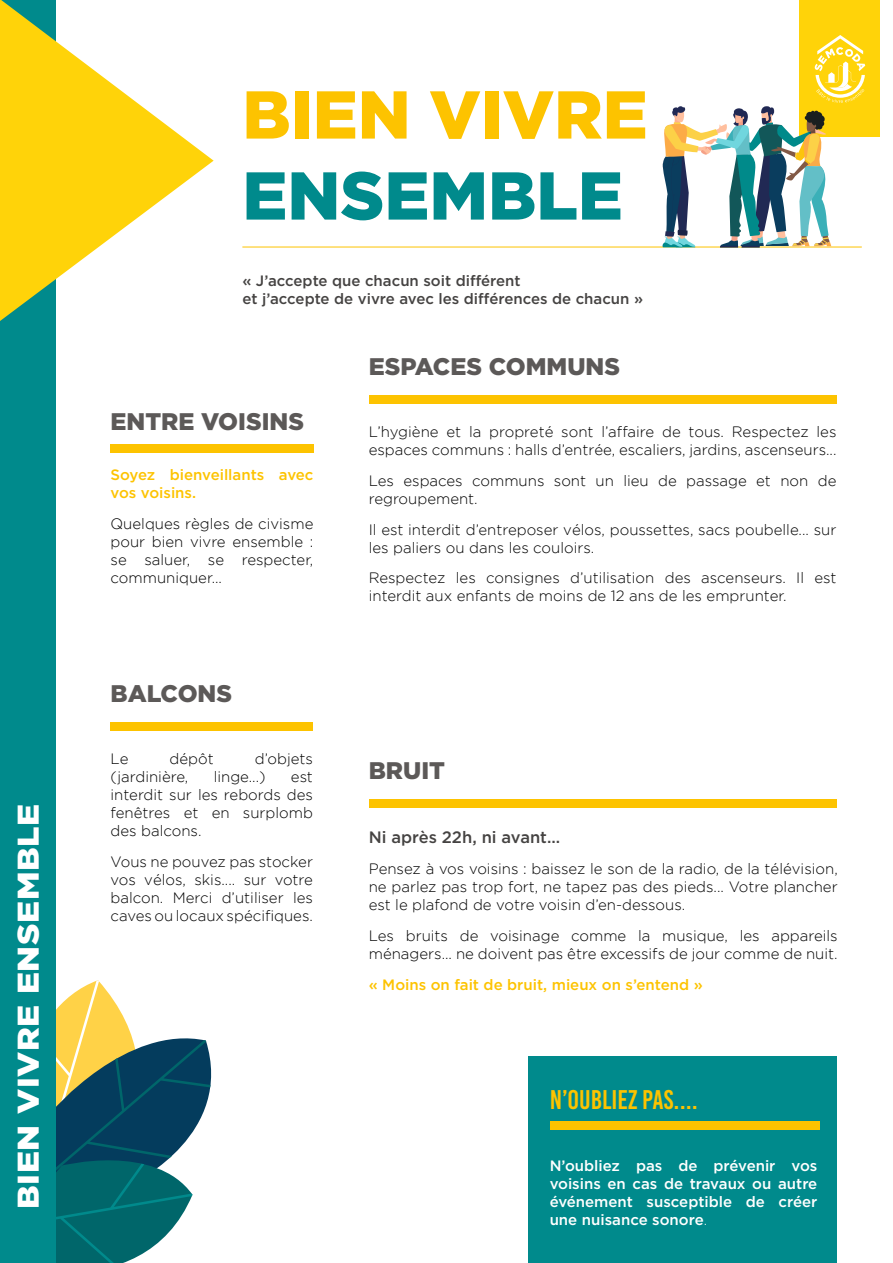
<style>
.page{position:relative;width:893px;height:1263px;background:#fff}
.page>*{position:absolute;margin:0;border:0;box-sizing:border-box;transform-origin:0 0}
.t1{font:900 67.5px "Gotham";color:#fdc300}
.t2{font:900 67.5px "Gotham";color:#008a8c}
.t3{font:900 30px "Gotham";letter-spacing:.02em;color:#fff;scale:1.1 1}
.t4{font:27px "Bebas Kai";color:#fdc300}
.t5{font:900 24px "Gotham";color:#5c5958}
.t6{font:500 16.5px "Gotham";color:#454342}
.t7{font:300 15px/18px "Gotham";color:#000}
.t8{font:500 15px/18px "Gotham";color:#fff;text-align:justify}
.t9{font:500 15px/18px "Gotham";color:#454342}
.t10{font:500 15px/18px "Gotham";color:#fdc300}
.s1{font-weight:300}
</style>
<div class="page">
<div style="left:528px;top:1057px;width:308px;height:206px;background:#008a8c"></div>
<svg style="left:55px;top:980px;width:157px;height:283px"></svg>
<div style="left:0;top:0;width:55px;height:1263px;background:#008a8c"></div>
<hr style="left:242px;top:247px;width:620px;height:1px;background:#fdc300">
<div style="left:111px;top:444px;width:203px;height:9px;background:#fdc300"></div>
<div style="left:369px;top:799px;width:467px;height:8px;background:#fdc300"></div>
<div style="left:369px;top:395px;width:467px;height:8px;background:#fdc300"></div>
<div style="left:111px;top:722px;width:202px;height:8px;background:#fdc300"></div>
<div style="left:550px;top:1121px;width:269px;height:9px;background:#fdc300"></div>
<svg style="left:0;top:0;width:214px;height:321px"></svg>
<div style="left:799px;top:0;width:81px;height:136px;background:#ffd309"></div>
<svg style="left:662px;top:35px;width:203px;height:212px"></svg>
<h2 class="t3" style="left:11px;top:1209px;width:370px;rotate:-90deg">BIEN VIVRE ENSEMBLE</h2>
<h1 class="t1" style="left:242px;top:76px;width:407px">BIEN VIVRE</h1>
<h1 class="t2" style="left:242px;top:157px;width:382px">ENSEMBLE</h1>
<p class="t9" style="left:242px;top:272px;width:402px">« J’accepte que chacun soit différent<br>et j’accepte de vivre avec les différences de chacun »</p>
<h3 class="t5" style="left:111px;top:408px;width:195px">ENTRE VOISINS</h3>
<p class="t10" style="left:111px;top:466px;width:204px">Soyez bienveillants avec vos voisins.</p>
<p class="t7" style="left:111px;top:515px;width:204px;text-align:justify">Quelques règles de civisme pour bien vivre ensemble : se saluer, se respecter, communiquer...</p>
<h3 class="t5" style="left:111px;top:679px;width:123px">BALCONS</h3>
<p class="t7" style="left:111px;top:749px;width:19px">Le</p>
<p class="t7" style="left:170px;top:749px;width:46px">dépôt</p>
<p class="t7" style="left:255px;top:749px;width:60px">d’objets</p>
<p class="t7" style="left:111px;top:767px;width:79px">(jardinière,</p>
<p class="t7" style="left:214px;top:767px;width:53px">linge...)</p>
<p class="t7" style="left:111px;top:767px;width:204px;text-align:justify;text-indent:180px">est interdit sur les rebords des fenêtres et en surplomb des balcons.</p>
<p class="t7" style="left:111px;top:852px;width:204px;text-align:justify">Vous ne pouvez pas stocker vos vélos, skis.... sur votre balcon. Merci d’utiliser les caves ou locaux spécifiques.</p>
<h3 class="t5" style="left:369px;top:352px;width:253px">ESPACES COMMUNS</h3>
<p class="t7" style="left:369px;top:423px;width:469px">L’hygiène et la propreté sont l’affaire de tous. Respectez les espaces communs : halls d’entrée, escaliers, jardins, ascenseurs...</p>
<p class="t7" style="left:369px;top:471px;width:469px">Les espaces communs sont un lieu de passage et non de regroupement.</p>
<p class="t7" style="left:369px;top:520px;width:469px">Il est interdit d’entreposer vélos, poussettes, sacs poubelle... sur les paliers ou dans les couloirs.</p>
<p class="t7" style="left:369px;top:569px;width:469px">Respectez les consignes d’utilisation des ascenseurs. Il est interdit aux enfants de moins de 12 ans de les emprunter.</p>
<h3 class="t5" style="left:369px;top:756px;width:78px">BRUIT</h3>
<p class="t6" style="left:369px;top:827px;width:193px">Ni après 22h, ni avant…</p>
<p class="t7" style="left:369px;top:859px;width:471px;text-align:justify">Pensez à vos voisins : baissez le son de la radio, de la télévision, ne parlez pas trop fort, ne tapez pas des pieds... Votre plancher est le plafond de votre voisin d’en-dessous.</p>
<p class="t7" style="left:369px;top:926px;width:470px">Les bruits de voisinage comme la musique, les appareils ménagers... ne doivent pas être excessifs de jour comme de nuit.</p>
<p class="t10" style="left:369px;top:975px;width:336px">« Moins on fait de bruit, mieux on s’entend »</p>
<h3 class="t4" style="left:550px;top:1085px;width:150px">N’OUBLIEZ PAS....</h3>
<p class="t8" style="left:550px;top:1156px;width:269px">N’oubliez pas de prévenir vos voisins en cas de travaux ou autre événement susceptible de créer une nuisance sonore<span class="s1">.</span></p>
</div>
